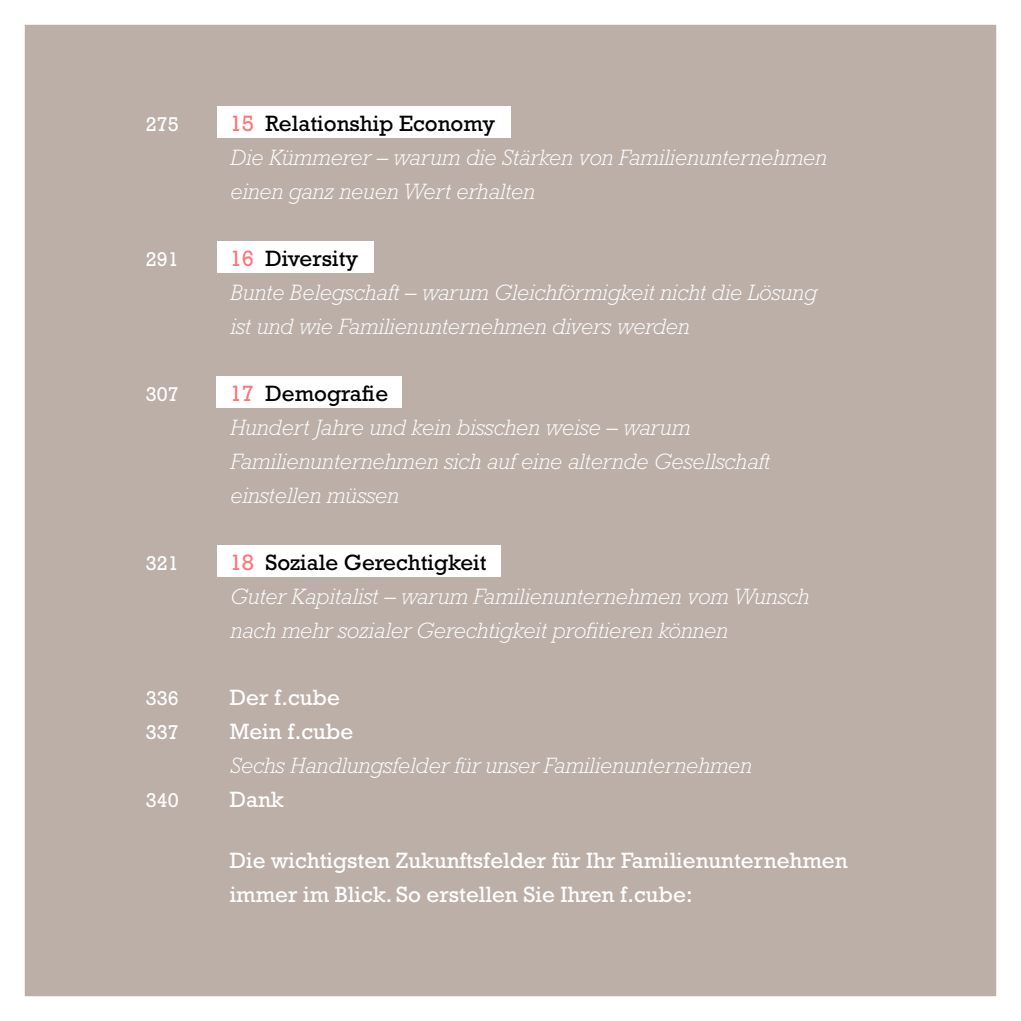
<style>
.page{position:relative;width:1021px;height:1021px;background:#fff}
.page>*{position:absolute;margin:0;border:0;box-sizing:border-box;transform-origin:0 0}
.t1{font:italic 300 22.5px/33.8px "Rockwell Std";color:#fff}
.t2{font:22.5px/33.8px "Rockwell Std";color:#fff}
.t3{font:20.25px "Rockwell Std";color:#fff}
.s1{font-weight:400;font-style:normal;color:#ff7376}
.s2{font-weight:400;font-style:normal;color:#000}
</style>
<div class="page">
<div style="left:0;top:0;width:1020px;height:1020px;background:#bcafa8"></div>
<div style="left:0;top:0;width:1020px;height:1020px;border:25px solid #fff"></div>
<div style="left:217px;top:107px;width:293px;height:31px;background:#fff"></div>
<div style="left:217px;top:242px;width:156px;height:31px;background:#fff"></div>
<div style="left:217px;top:377px;width:185px;height:31px;background:#fff"></div>
<div style="left:217px;top:545px;width:284px;height:32px;background:#fff"></div>
<p class="t3" style="left:146px;top:112px;width:34px">275</p>
<p class="t1" style="left:230px;top:106px;width:598px"><span class="s1">15</span> <span class="s2">Relationship Economy<br></span>Die Kümmerer – warum die Stärken von Familienunternehmen einen ganz neuen Wert erhalten</p>
<p class="t3" style="left:146px;top:248px;width:34px">291</p>
<p class="t1" style="left:230px;top:241px;width:588px"><span class="s1">16</span> <span class="s2">Diversity<br></span>Bunte Belegschaft – warum Gleichförmigkeit nicht die Lösung ist und wie Familienunternehmen divers werden</p>
<p class="t3" style="left:146px;top:383px;width:34px">307</p>
<p class="t1" style="left:230px;top:377px;width:541px"><span class="s1">17</span> <span class="s2">Demografie<br></span>Hundert Jahre und kein bisschen weise – warum Familienunternehmen sich auf eine alternde Gesellschaft einstellen müssen</p>
<p class="t3" style="left:146px;top:551px;width:34px">321</p>
<p class="t1" style="left:230px;top:545px;width:580px"><span class="s1">18</span> <span class="s2">Soziale Gerechtigkeit<br></span>Guter Kapitalist – warum Familienunternehmen vom Wunsch nach mehr sozialer Gerechtigkeit profitieren können</p>
<p class="t3" style="left:146px;top:686px;width:34px">336</p>
<p class="t2" style="left:230px;top:680px;width:112px">Der f.cube</p>
<p class="t3" style="left:146px;top:720px;width:34px">337</p>
<p class="t2" style="left:230px;top:714px;width:125px">Mein f.cube</p>
<p class="t1" style="left:230px;top:748px;width:523px">Sechs Handlungsfelder für unser Familienunternehmen</p>
<p class="t3" style="left:146px;top:788px;width:34px">340</p>
<p class="t2" style="left:230px;top:782px;width:56px">Dank</p>
<p class="t2" style="left:230px;top:843px;width:619px">Die wichtigsten Zukunftsfelder für Ihr Familienunternehmen immer im Blick. So erstellen Sie Ihren f.cube:</p>
</div>
